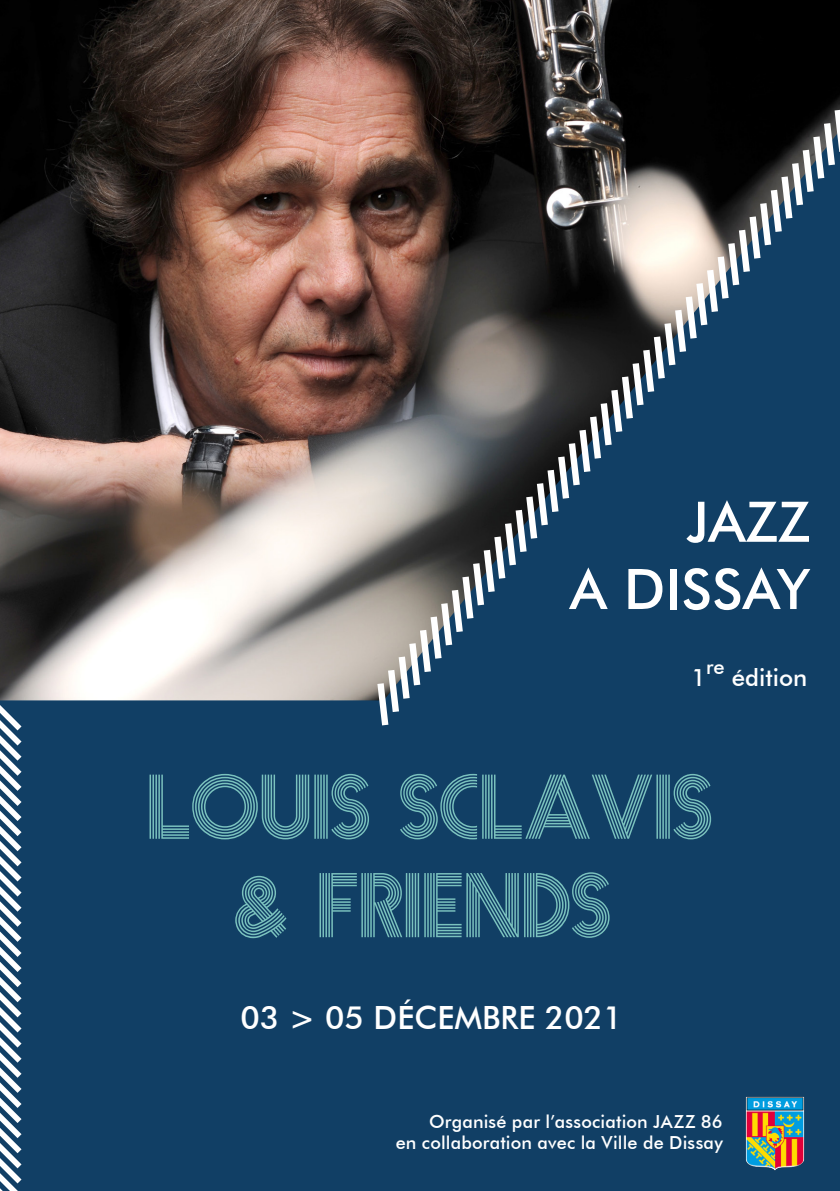
<style>
.page{position:relative;width:840px;height:1191px;background:#fff}
.page>*{position:absolute;margin:0;border:0;box-sizing:border-box;transform-origin:0 0}
.t1{font:82px "Prisma";color:#7bc2be}
.t2{font:500 56px "Futura BT";color:#fff}
.t3{font:500 32px "Futura BT";color:#fff}
.t4{font:500 24px "Futura BT";color:#fff}
.t5{font:500 20px "Futura BT";color:#fff}
.t6{font:500 18px "Futura BT";letter-spacing:.01em;color:#fff}
</style>
<div class="page">
<div style="left:0;top:0;width:839px;height:1191px;background:#113f65"></div>
<img style="left:0;top:0;width:839px;height:700px">
<svg style="left:373px;top:23px;width:466px;height:703px"></svg>
<svg style="left:0;top:694px;width:27px;height:497px"></svg>
<img style="left:745px;top:1096px;width:60px;height:75px">
<p class="t2" style="left:686px;top:488px;width:125px">JAZZ</p>
<p class="t2" style="left:569px;top:555px;width:242px">A DISSAY</p>
<p class="t4" style="left:691px;top:663px;width:16px">1</p>
<p class="t5" style="left:705px;top:655px;width:20px">re</p>
<p class="t4" style="left:731px;top:663px;width:77px">édition</p>
<p class="t1" style="left:144px;top:746px;width:566px">LOUIs SCLAVIS</p>
<p class="t1" style="left:231px;top:844px;width:378px">&amp; FRIENDS</p>
<p class="t3" style="left:240px;top:998px;width:383px">03 &gt; 05 DÉCEMBRE 2021</p>
<p class="t6" style="left:429px;top:1110px;width:295px">Organisé par l’association JAZZ 86</p>
<p class="t6" style="left:395px;top:1131px;width:328px">en collaboration avec la Ville de Dissay</p>
</div>
